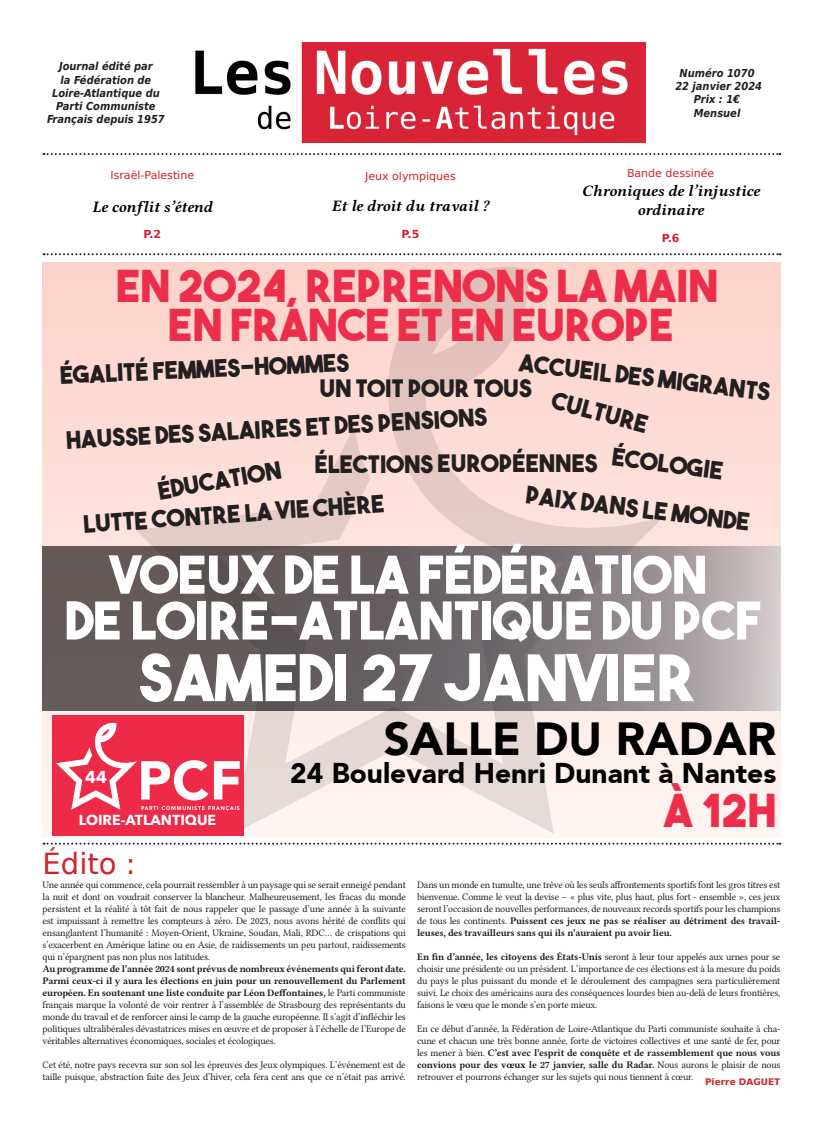
<style>
.page{position:relative;width:823px;height:1134px;background:#fff}
.page>*{position:absolute;margin:0;border:0;box-sizing:border-box;transform-origin:0 0}
.t1{font:63.8px "The Bold Font";color:#fff}
.t2{font:51.8px/45.8px "The Bold Font";color:#fff;text-align:center}
.t3{font:900 45.3px "Avenir";color:#000001}
.t4{font:45.3px "The Bold Font";color:#ed2e4a}
.t5{font:43.9px/38.4px "The Bold Font";color:#ed2e4a;text-align:center}
.t6{font:29px "DejaVu Sans";color:#d1232a}
.t7{font:900 28px "Avenir";color:#000001}
.t8{font:24px "The Bold Font";letter-spacing:-.005em;color:#231f20}
.t9{font:16.8px "avenir next bold";color:#fff}
.t10{font:16px/19.2px "Lin Libertine OBI";color:#000;text-align:center}
.t11{font:14.2px "avenir next bold";color:#fff}
.t12{font:italic 700 11px/13.2px "DejaVu Sans Condensed";color:#231f20;text-align:center}
.t13{font:11px "DejaVu Sans";color:#d1232a}
.t14{font:700 11px "DejaVu Sans";color:#d1232a}
.t15{font:10px/12px "Lin Libertine O";letter-spacing:-.02em;color:#231f20;text-align:justify}
.t16{font:10px/12px "Lin Libertine OB";letter-spacing:-.02em;color:#231f20}
.t17{font:700 9px "DejaVu Sans";color:#d1232a}
.s1{font-family:"Lin Libertine O"}
</style>
<div class="page">
<svg style="left:43px;top:263px;width:737px;height:575px;background:#fcdfd8"></svg>
<svg style="left:136px;top:267px;width:527px;height:567px;background:#f6dbd4"></svg>
<div style="left:52px;top:715px;width:191px;height:120px;background:#ed2b48"></div>
<svg style="left:56px;top:722px;width:183px;height:89px"></svg>
<svg style="left:43px;top:546px;width:737px;height:165px;background:#787072"></svg>
<img style="left:195px;top:43px;width:450px;height:100px">
<svg style="left:44px;top:153px;width:736px;height:2px"></svg>
<svg style="left:44px;top:253px;width:736px;height:2px"></svg>
<svg style="left:44px;top:843px;width:736px;height:2px"></svg>
<p class="t12" style="left:47px;top:60px;width:119px">Journal édité par<br>la Fédération de<br>Loire-Atlantique du<br>Parti Communiste<br>Français depuis 1957</p>
<p class="t13" style="left:110px;top:166px;width:85px">Israël-Palestine</p>
<h3 class="t10" style="left:92px;top:197px;width:122px">Le conflit s’étend</h3>
<p class="t14" style="left:143px;top:225px;width:19px">P.2</p>
<p class="t13" style="left:365px;top:166px;width:92px">Jeux olympiques</p>
<h3 class="t10" style="left:332px;top:196px;width:159px">Et le droit du travail ?</h3>
<p class="t14" style="left:401px;top:225px;width:19px">P.5</p>
<p class="t12" style="left:675px;top:66px;width:88px">Numéro 1070<br>22 janvier 2024<br>Prix : 1€<br>Mensuel</p>
<p class="t13" style="left:626px;top:163px;width:89px">Bande dessinée</p>
<h3 class="t10" style="left:581px;top:181px;width:179px">Chroniques de l’injustice ordinaire</h3>
<p class="t14" style="left:661px;top:229px;width:19px">P.6</p>
<h3 class="t5" style="left:116px;top:266px;width:603px">EN 2024, REPRENONS LA MAIN<br>EN FRANCE ET EN EUROPE</h3>
<h3 class="t8" style="left:60px;top:359px;width:291px;rotate:-2deg">ÉGALITÉ FEMMES-HOMMES</h3>
<h3 class="t8" style="left:521px;top:347px;width:254px;rotate:7deg">ACCUEIL DES MIGRANTS</h3>
<h3 class="t8" style="left:319px;top:373px;width:214px">UN TOIT POUR TOUS</h3>
<h3 class="t8" style="left:556px;top:385px;width:100px;rotate:15deg">CULTURE</h3>
<h3 class="t8" style="left:613px;top:442px;width:113px;rotate:7deg">ÉCOLOGIE</h3>
<h3 class="t8" style="left:65px;top:424px;width:423px;rotate:-3deg">HAUSSE DES SALAIRES ET DES PENSIONS</h3>
<h3 class="t8" style="left:314px;top:448px;width:284px">ÉLECTIONS EUROPÉENNES</h3>
<h3 class="t8" style="left:527px;top:479px;width:227px;rotate:7deg">PAIX DANS LE MONDE</h3>
<h3 class="t8" style="left:155px;top:476px;width:126px;rotate:-10deg">ÉDUCATION</h3>
<h3 class="t8" style="left:82px;top:509px;width:303px;rotate:-4deg">LUTTE CONTRE LA VIE CHÈRE</h3>
<h2 class="t2" style="left:65px;top:551px;width:697px">VOEUX DE LA FÉDÉRATION<br>DE LOIRE-ATLANTIQUE DU PCF</h2>
<h1 class="t1" style="left:139px;top:637px;width:558px">SAMEDI 27 JANVIER</h1>
<h3 class="t9" style="left:85px;top:766px;width:23px">44</h3>
<h3 class="t11" style="left:79px;top:812px;width:139px">LOIRE-ATLANTIQUE</h3>
<h3 class="t6" style="left:43px;top:838px;width:94px">Édito :</h3>
<h3 class="t3" style="left:383px;top:712px;width:394px">SALLE DU RADAR</h3>
<h3 class="t7" style="left:290px;top:756px;width:487px">24 Boulevard Henri Dunant à Nantes</h3>
<h3 class="t4" style="left:663px;top:782px;width:114px">À 12H</h3>
<p class="t15" style="left:43px;top:877px;width:364px">Une année qui commence, cela pourrait ressembler à un paysage qui se serait enneigé pendant la nuit et dont on voudrait conserver la blancheur. Malheureusement, les fracas du monde persistent et la réalité à tôt fait de nous rappeler que le passage d’une année à la suivante est impuissant à remettre les compteurs à zéro. De 2023, nous avons hérité de conflits qui ensanglantent l’humanité : Moyen-Orient, Ukraine, Soudan, Mali, RDC… de crispations qui s’exacerbent en Amérique latine ou en Asie, de raidissements un peu partout, raidissements qui n’épargnent pas non plus nos latitudes.</p>
<p class="t16" style="left:43px;top:962px;width:364px;text-align:justify">Au programme de l’année 2024 sont prévus de nombreux événements qui feront date.<br>Parmi ceux-ci il y aura les élections en juin pour un renouvellement du Parlement européen. En soutenant une liste conduite par Léon Deffontaines, <span class="s1">le Parti communiste</span></p>
<p class="t15" style="left:43px;top:997px;width:364px">français marque la volonté de voir rentrer à l’assemblée de Strasbourg des représentants du monde du travail et de renforcer ainsi le camp de la gauche européenne. Il s’agit d’infléchir les politiques ultralibérales dévastatrices mises en œuvre et de proposer à l’échelle de l’Europe de véritables alternatives économiques, sociales et écologiques.</p>
<p class="t15" style="left:43px;top:1057px;width:364px">Cet été, notre pays recevra sur son sol les épreuves des Jeux olympiques. L’événement est de taille puisque, abstraction faite des Jeux d’hiver, cela fera cent ans que ce n’était pas arrivé.</p>
<p class="t15" style="left:417px;top:877px;width:364px">Dans un monde en tumulte, une trêve où les seuls affrontements sportifs font les gros titres est bienvenue. Comme le veut la devise – « plus vite, plus haut, plus fort - ensemble », ces jeux seront l’occasion de nouvelles performances, de nouveaux records sportifs pour les champions</p>
<p class="t16" style="left:417px;top:914px;width:364px"><span class="s1">de tous les continents.</span> Puissent ces jeux ne pas se réaliser au détriment des travail&shy;leuses, des travailleurs sans qui ils n’auraient pu avoir lieu.</p>
<p class="t16" style="left:417px;top:950px;width:364px">En fin d’année, les citoyens des États-Unis <span class="s1">seront à leur tour appelés aux urnes pour se</span></p>
<p class="t15" style="left:417px;top:961px;width:364px">choisir une présidente ou un président. L’importance de ces élections est à la mesure du poids du pays le plus puissant du monde et le déroulement des campagnes sera particulièrement suivi. Le choix des américains aura des conséquences lourdes bien au-delà de leurs frontières, faisons le vœu que le monde s’en porte mieux.</p>
<p class="t15" style="left:417px;top:1021px;width:364px">En ce début d’année, la Fédération de Loire-Atlantique du Parti communiste souhaite à cha&shy;cune et chacun une très bonne année, forte de victoires collectives et une santé de fer, pour</p>
<p class="t16" style="left:417px;top:1046px;width:364px"><span class="s1">les mener à bien.</span> C’est avec l’esprit de conquête et de rassemblement que nous vous convions pour des vœux le 27 janvier, salle du Radar. <span class="s1">Nous aurons le plaisir de nous</span></p>
<p class="t15" style="left:417px;top:1069px;width:277px">retrouver et pourrons échanger sur les sujets qui nous tiennent à cœur.</p>
<p class="t17" style="left:704px;top:1074px;width:77px">Pierre DAGUET</p>
</div>
